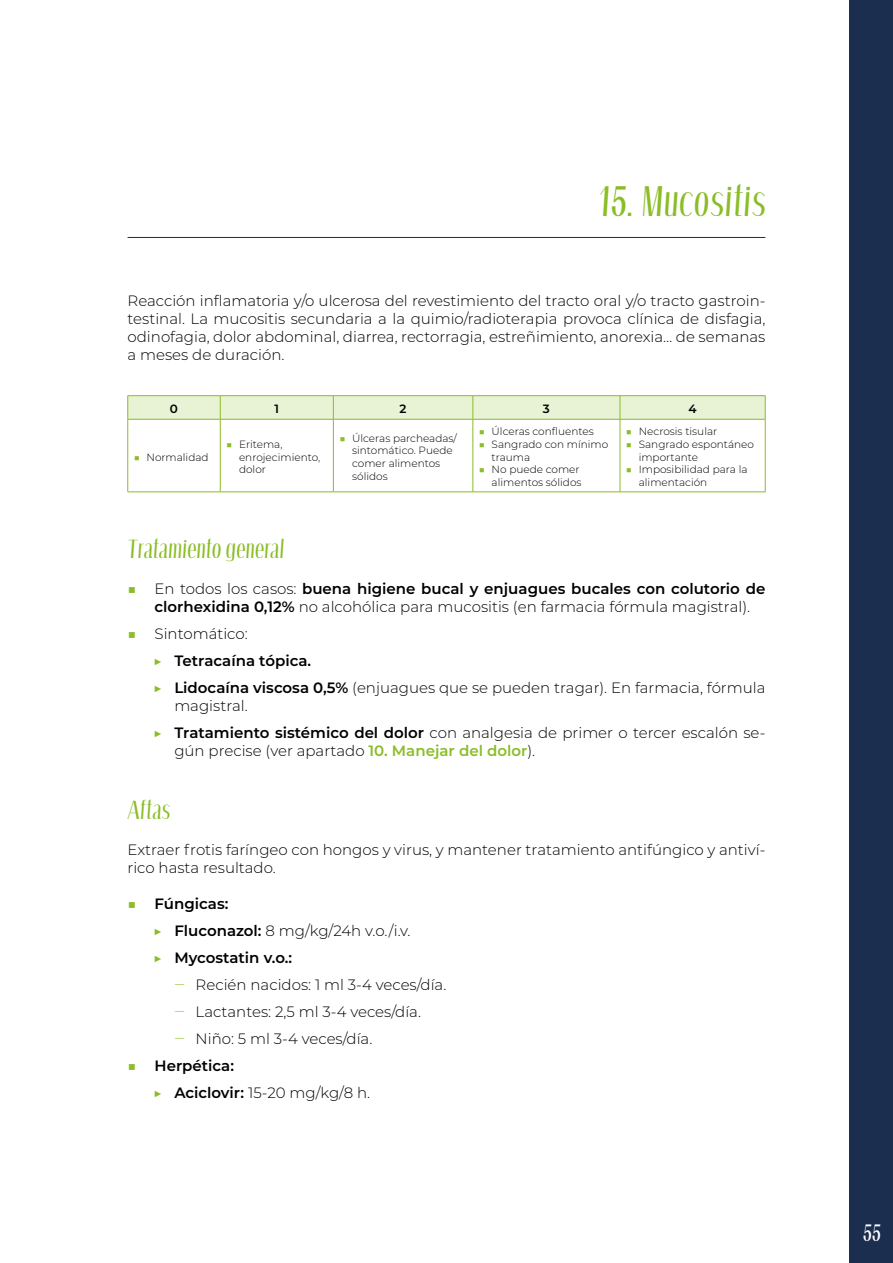
<style>
.page{position:relative;width:893px;height:1263px;background:#fff}
.page>*{position:absolute;margin:0;border:0;box-sizing:border-box;transform-origin:0 0}
.t1{font:700 27px "void";color:#8abd26}
.t2{font:700 16.5px "void";color:#8abd26}
.t3{font:300 15px/18px "Montserrat";color:#000}
.t4{font:600 15px/27px "Montserrat";color:#000}
.t5{font:700 15px "void";color:#fff}
.t6{font:600 12px "Montserrat";color:#000}
.t7{font:300 10.5px/12.6px "Montserrat";color:#000}
.s1{color:#8abd26}
.s2{font-weight:600}
.s3{font-weight:600;color:#8abd26}
.s4{font-weight:300;color:#8abd26}
.s5{font-weight:300}
</style>
<div class="page">
<div style="left:850px;top:0;width:43px;height:1263px;background:#1c2e4f"></div>
<hr style="left:128px;top:237px;width:637px;height:1px;background:#1c2e4f">
<hr style="left:128px;top:395px;width:92px;height:1px;background:#8abd26">
<hr style="left:220px;top:395px;width:113px;height:1px;background:#8abd26">
<hr style="left:333px;top:395px;width:140px;height:1px;background:#8abd26">
<hr style="left:473px;top:395px;width:147px;height:1px;background:#8abd26">
<hr style="left:620px;top:395px;width:145px;height:1px;background:#8abd26">
<svg style="left:127px;top:396px;width:639px;height:23px;background:#e5f0ce"></svg>
<hr style="left:128px;top:419px;width:92px;height:1px;background:#8abd26">
<hr style="left:127px;top:419px;width:1px;height:73px;background:#8abd26">
<hr style="left:220px;top:419px;width:113px;height:1px;background:#8abd26">
<hr style="left:220px;top:419px;width:1px;height:73px;background:#8abd26">
<hr style="left:333px;top:419px;width:140px;height:1px;background:#8abd26">
<hr style="left:333px;top:419px;width:1px;height:73px;background:#8abd26">
<hr style="left:473px;top:419px;width:147px;height:1px;background:#8abd26">
<hr style="left:473px;top:419px;width:1px;height:73px;background:#8abd26">
<hr style="left:620px;top:419px;width:145px;height:1px;background:#8abd26">
<hr style="left:620px;top:419px;width:1px;height:73px;background:#8abd26">
<hr style="left:765px;top:419px;width:1px;height:73px;background:#8abd26">
<hr style="left:128px;top:492px;width:92px;height:1px;background:#8abd26">
<hr style="left:220px;top:492px;width:113px;height:1px;background:#8abd26">
<hr style="left:333px;top:492px;width:140px;height:1px;background:#8abd26">
<hr style="left:473px;top:492px;width:147px;height:1px;background:#8abd26">
<hr style="left:620px;top:492px;width:145px;height:1px;background:#8abd26">
<h1 class="t1" style="left:599px;top:183px;width:168px">15. Mucositis</h1>
<p class="t3" style="left:128px;top:291px;width:639px;text-align:justify">Reacción inflamatoria y/o ulcerosa del revestimiento del tracto oral y/o tracto gastroin&shy;testinal. La mucositis secundaria a la quimio/radioterapia provoca clínica de disfagia, odinofagia, dolor abdominal, diarrea, rectorragia, estreñimiento, anorexia… de semanas a meses de duración.</p>
<p class="t6" style="left:170px;top:400px;width:10px">0</p>
<p class="t6" style="left:275px;top:400px;width:6px">1</p>
<p class="t6" style="left:400px;top:400px;width:8px">2</p>
<p class="t6" style="left:543px;top:400px;width:8px">3</p>
<p class="t6" style="left:688px;top:400px;width:10px">4</p>
<p class="t7" style="left:134px;top:450px;width:76px"><span class="s1">■</span> Normalidad</p>
<p class="t7" style="left:479px;top:425px;width:116px"><span class="s1">■</span> Úlceras confluentes</p>
<p class="t7" style="left:492px;top:438px;width:118px;text-indent:-13px"><span class="s1">■</span> Sangrado con mínimo trauma</p>
<p class="t7" style="left:479px;top:463px;width:104px;text-align:right"><span class="s1">■</span> No puede comer alimentos sólidos</p>
<p class="t7" style="left:626px;top:425px;width:93px"><span class="s1">■</span> Necrosis tisular</p>
<p class="t7" style="left:639px;top:438px;width:117px;text-indent:-13px"><span class="s1">■</span> Sangrado espontáneo importante</p>
<p class="t7" style="left:639px;top:463px;width:110px;text-indent:-13px"><span class="s1">■</span> Imposibilidad para la alimentación</p>
<p class="t7" style="left:239px;top:438px;width:83px;text-indent:-13px"><span class="s1">■</span> Eritema, enrojecimiento, dolor</p>
<p class="t7" style="left:352px;top:431px;width:106px;text-indent:-13px"><span class="s1">■</span> Úlceras parcheadas/ sintomático. Puede comer alimentos sólidos</p>
<p class="t2" style="left:128px;top:538px;width:158px">Tratamiento general</p>
<p class="t3" style="left:155px;top:579px;width:612px;text-indent:-27px"><span class="s1">■</span> En todos los casos: <span class="s2">buena higiene bucal y enjuagues bucales con colutorio de clorhexidina 0,12%</span> no alcohólica para mucositis (en farmacia fórmula magistral).</p>
<p class="t3" style="left:153px;top:620px;width:614px;line-height:27px;text-indent:-26px"><span class="s1">■</span> Sintomático:<br><span class="s1">▶</span> <span class="s2">Tetracaína tópica.<br></span><span class="s1">▶</span> <span class="s2">Lidocaína viscosa 0,5%</span> (enjuagues que se pueden tragar). En farmacia, fórmula</p>
<p class="t3" style="left:153px;top:692px;width:614px;line-height:27px;text-indent:21px">magistral.<br><span class="s1">▶</span> <span class="s2">Tratamiento sistémico del dolor</span> con analgesia de primer o tercer escalón se-</p>
<p class="t3" style="left:174px;top:741px;width:362px">gún precise (ver apartado <span class="s3">10. Manejar del dolor</span>).</p>
<p class="t2" style="left:128px;top:799px;width:44px">Aftas</p>
<p class="t3" style="left:128px;top:840px;width:639px">Extraer frotis faríngeo con hongos y virus, y mantener tratamiento antifúngico y antiví&shy;rico hasta resultado.</p>
<p class="t4" style="left:153px;top:890px;width:259px;text-indent:-26px"><span class="s4">■</span> Fúngicas:<br><span class="s4">▶</span> Fluconazol: <span class="s5">8 mg/kg/24h v.o./i.v. </span><span class="s4">▶</span> Mycostatin v.o.:</p>
<p class="t3" style="left:174px;top:971px;width:273px;line-height:27px"><span class="s1">‒</span> Recién nacidos: 1 ml 3-4 veces/día. <span class="s1">‒</span> Lactantes: 2,5 ml 3-4 veces/día.<br><span class="s1">‒</span> Niño: 5 ml 3-4 veces/día.</p>
<p class="t4" style="left:153px;top:1052px;width:219px;text-indent:-26px"><span class="s4">■</span> Herpética:<br><span class="s4">▶</span> Aciclovir: <span class="s5">15-20 mg/kg/8 h.</span></p>
<p class="t5" style="left:863px;top:1223px;width:19px">55</p>
</div>
